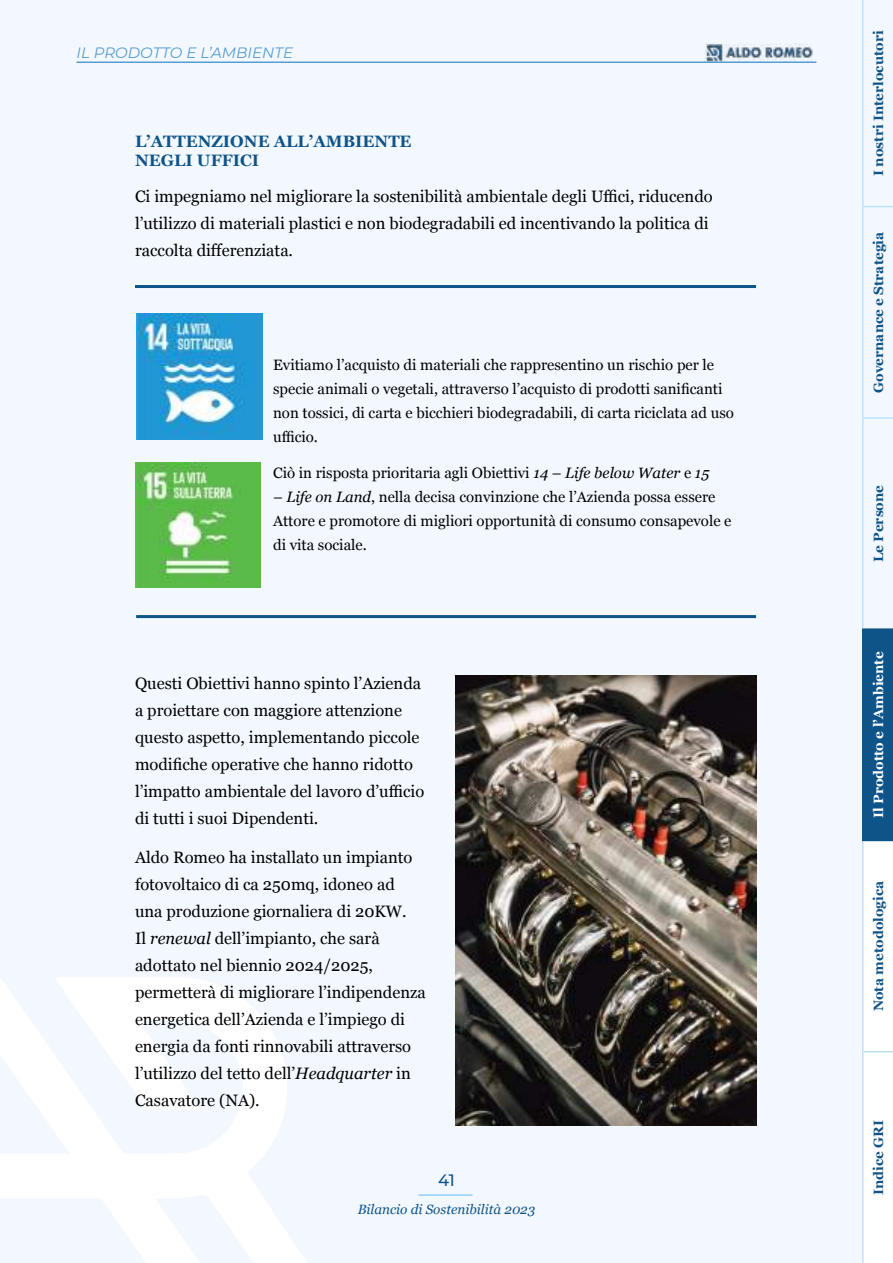
<style>
.page{position:relative;width:893px;height:1263px;background:#f3f8ff}
.page>*{position:absolute;margin:0;border:0;box-sizing:border-box;transform-origin:0 0}
.t1{font:16.5px/27px "Georgia";color:#000}
.t2{font:700 16.5px/18px "Georgia";color:#0f5489}
.t3{font:500 16.5px "Montserrat";color:#0f5489}
.t4{font:15px/24px "Georgia";color:#000}
.t5{font:italic 15px "Montserrat";color:#569dd2}
.t6{font:700 13.5px "Georgia";color:#0f5489}
.t7{font:italic 13.5px "Georgia";color:#0f5489}
.t8{font:700 13.5px "Georgia";color:#fff}
.s1{font-style:italic}
</style>
<div class="page">
<hr style="left:76px;top:62px;width:740px;height:1px;background:#569dd2">
<hr style="left:418px;top:1194px;width:54px;height:2px;background:#92cffb">
<svg style="left:863px;top:841px;width:30px;height:422px"></svg>
<div style="left:863px;top:629px;width:30px;height:211px;background:#0f5489"></div>
<hr style="left:863px;top:1051px;width:30px;height:1px;background:#b8dced">
<hr style="left:862px;top:207px;width:1px;height:211px;background:#bde2ff">
<hr style="left:863px;top:417px;width:30px;height:2px;background:#bde2ff">
<hr style="left:862px;top:418px;width:1px;height:210px;background:#bde2ff">
<hr style="left:862px;top:1052px;width:1px;height:211px;background:#bde2ff">
<hr style="left:862px;top:841px;width:1px;height:211px;background:#bde2ff">
<hr style="left:862px;top:0;width:1px;height:207px;background:#bde2ff">
<hr style="left:863px;top:206px;width:30px;height:1px;background:#bde2ff">
<hr style="left:862px;top:628px;width:1px;height:213px;background:#0f5489">
<hr style="left:863px;top:840px;width:30px;height:1px;background:#0f5489">
<hr style="left:863px;top:628px;width:30px;height:2px;background:#0f5489">
<img style="left:705px;top:44px;width:111px;height:18px">
<svg style="left:0;top:977px;width:307px;height:286px;fill:#fff"></svg>
<img style="left:137px;top:314px;width:125px;height:125px">
<hr style="left:135px;top:285px;width:621px;height:3px;background:#0f5489">
<hr style="left:136px;top:615px;width:620px;height:3px;background:#0f5489">
<img style="left:135px;top:463px;width:126px;height:125px">
<img style="left:456px;top:675px;width:300px;height:451px">
<p class="t5" style="left:76px;top:42px;width:218px">IL PRODOTTO E L’AMBIENTE</p>
<p class="t2" style="left:135px;top:132px;width:278px">L’ATTENZIONE ALL’AMBIENTE<br>NEGLI UFFICI</p>
<p class="t1" style="left:135px;top:182px;width:579px">Ci impegniamo nel migliorare la sostenibilità ambientale degli Uffici, riducendo l’utilizzo di materiali plastici e non biodegradabili ed incentivando la politica di raccolta differenziata.</p>
<p class="t4" style="left:273px;top:352px;width:462px">Evitiamo l’acquisto di materiali che rappresentino un rischio per le specie animali o vegetali, attraverso l’acquisto di prodotti sanificanti non tossici, di carta e bicchieri biodegradabili, di carta riciclata ad uso ufficio.</p>
<p class="t4" style="left:273px;top:460px;width:438px">Ciò in risposta prioritaria agli Obiettivi <span class="s1">14 – Life below Water</span> e <span class="s1">15</span></p>
<p class="t4" style="left:273px;top:484px;width:460px"><span class="s1">– Life on Land</span>, nella decisa convinzione che l’Azienda possa essere<br>Attore e promotore di migliori opportunità di consumo consapevole e di vita sociale.</p>
<p class="t1" style="left:135px;top:669px;width:291px">Questi Obiettivi hanno spinto l’Azienda a proiettare con maggiore attenzione questo aspetto, implementando piccole modifiche operative che hanno ridotto l’impatto ambientale del lavoro d’ufficio di tutti i suoi Dipendenti.</p>
<p class="t1" style="left:135px;top:843px;width:292px">Aldo Romeo ha installato un impianto fotovoltaico di ca 250mq, idoneo ad una produzione giornaliera di 20KW.<br>Il <span class="s1">renewal</span> dell’impianto, che sarà adottato nel biennio 2024/2025, permetterà di migliorare l’indipendenza energetica dell’Azienda e l’impiego di energia da fonti rinnovabili attraverso l’utilizzo del tetto dell’<span class="s1">Headquarter</span> in Casavatore (NA).</p>
<p class="t3" style="left:438px;top:1168px;width:18px">41</p>
<p class="t7" style="left:358px;top:1199px;width:179px">Bilancio di Sostenibilità 2023</p>
<p class="t6" style="left:868px;top:176px;width:147px;rotate:-90deg">I nostri Interlocutori</p>
<p class="t6" style="left:868px;top:393px;width:162px;rotate:-90deg">Governance e Strategia</p>
<p class="t6" style="left:868px;top:562px;width:79px;rotate:-90deg">Le Persone</p>
<p class="t8" style="left:868px;top:818px;width:168px;rotate:-90deg">Il Prodotto e l’Ambiente</p>
<p class="t6" style="left:868px;top:1011px;width:132px;rotate:-90deg">Nota metodologica</p>
<p class="t6" style="left:868px;top:1195px;width:77px;rotate:-90deg">Indice GRI</p>
</div>
